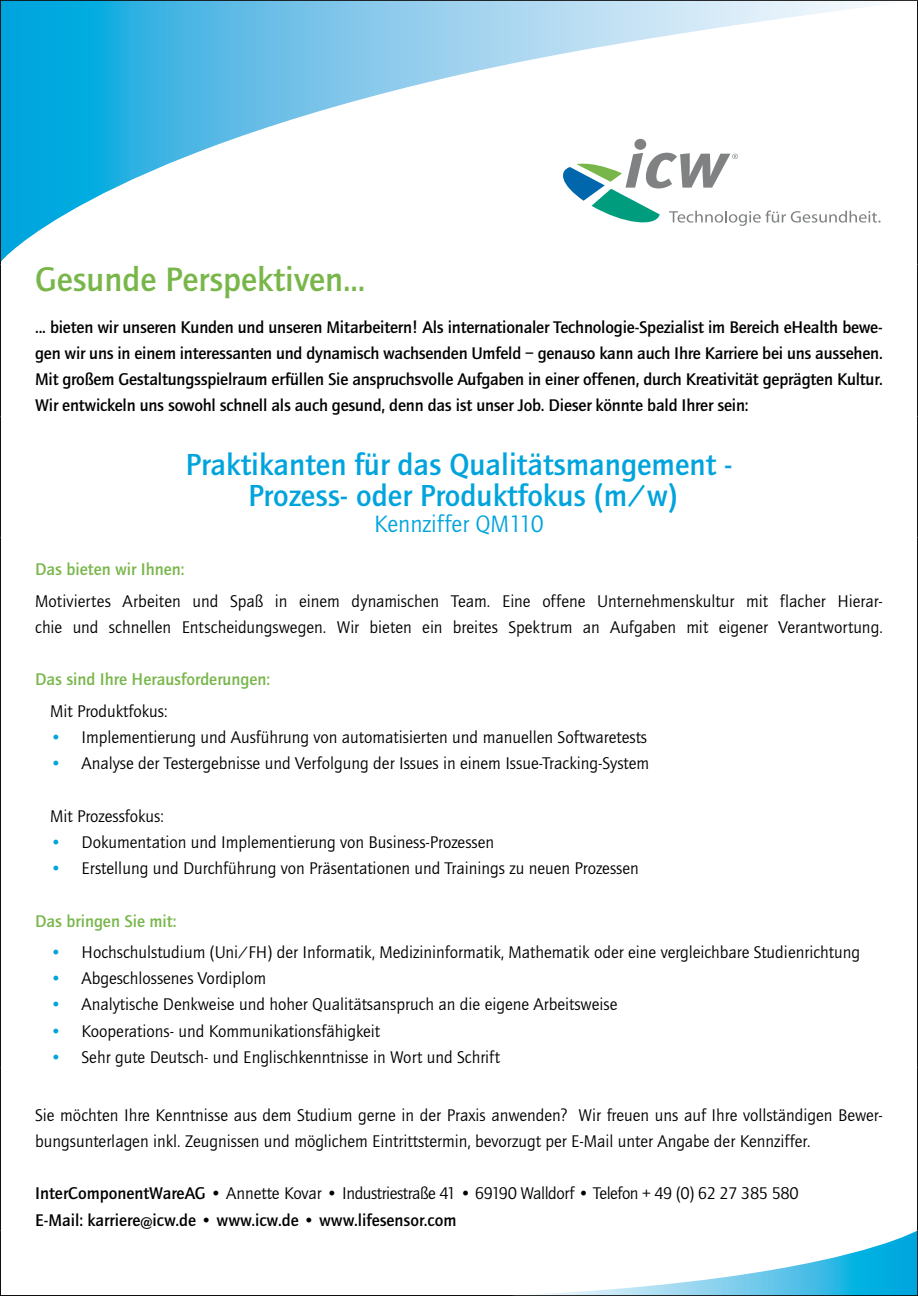
<style>
.page{position:relative;width:918px;height:1296px;background:#fff}
.page>*{position:absolute;margin:0;border:0;box-sizing:border-box;transform-origin:0 0}
.t1{font:500 35px "Quay Sans EF";color:#78b64a}
.t2{font:500 31.5px/31.5px "Quay Sans EF";color:#00a4dd;text-align:center}
.t3{font:24.5px "Quay Sans EF";color:#00a4dd}
.t4{font:17.5px/26.2px "Quay Sans EF";color:#000}
.t5{font:500 17.5px/26.2px "Quay Sans EF";letter-spacing:-.01em;color:#000;text-align:justify}
.t6{font:500 17.5px "Quay Sans EF";color:#78b64a}
.t7{font:17.5px/26.2px "Quay Sans EF";color:#00a4dd}
.s1{font-weight:400}
</style>
<div class="page">
<hr style="left:0;top:0;width:918px;height:1px;background:#000">
<hr style="left:0;top:1px;width:1px;height:263px;background:#000">
<hr style="left:917px;top:1px;width:1px;height:263px;background:#000">
<hr style="left:0;top:264px;width:1px;height:152px;background:#000">
<hr style="left:917px;top:264px;width:1px;height:152px;background:#000">
<hr style="left:0;top:416px;width:1px;height:121px;background:#000">
<hr style="left:917px;top:416px;width:1px;height:121px;background:#000">
<hr style="left:0;top:537px;width:1px;height:531px;background:#000">
<hr style="left:917px;top:537px;width:1px;height:531px;background:#000">
<hr style="left:0;top:1068px;width:1px;height:162px;background:#000">
<hr style="left:917px;top:1068px;width:1px;height:162px;background:#000">
<hr style="left:0;top:1230px;width:1px;height:65px;background:#000">
<hr style="left:917px;top:1230px;width:1px;height:65px;background:#000">
<hr style="left:0;top:1295px;width:918px;height:1px;background:#000">
<svg style="left:1px;top:1px;width:880px;height:261px"></svg>
<svg style="left:563px;top:139px;width:317px;height:87px"></svg>
<svg style="left:534px;top:1230px;width:383px;height:65px"></svg>
<h1 class="t1" style="left:35px;top:259px;width:332px">Gesunde Perspektiven...</h1>
<p class="t5" style="left:35px;top:314px;width:849px">... bieten wir unseren Kunden und unseren Mitarbeitern! Als internationaler Technologie-Spezialist im Bereich eHealth bewe&shy;gen wir uns in einem interessanten und dynamisch wachsenden Umfeld – genauso kann auch Ihre Karriere bei uns aussehen.<br>Mit großem Gestaltungsspielraum erfüllen Sie anspruchsvolle Aufgaben in einer offenen, durch Kreativität geprägten Kultur.<br>Wir entwickeln uns sowohl schnell als auch gesund, denn das ist unser Job. Dieser könnte bald Ihrer sein:</p>
<h2 class="t2" style="left:185px;top:449px;width:548px">Praktikanten für das Qualitätsmangement -<br>Prozess- oder Produktfokus (m/w)</h2>
<h3 class="t3" style="left:374px;top:511px;width:171px">Kennziffer QM110</h3>
<p class="t6" style="left:35px;top:560px;width:151px">Das bieten wir Ihnen:</p>
<p class="t4" style="left:35px;top:588px;width:849px">Motiviertes Arbeiten und Spaß in einem dynamischen Team. Eine offene Unternehmenskultur mit flacher Hierar&shy;chie und schnellen Entscheidungswegen. Wir bieten ein breites Spektrum an Aufgaben mit eigener Verantwortung.</p>
<p class="t6" style="left:35px;top:670px;width:237px">Das sind Ihre Herausforderungen:</p>
<p class="t4" style="left:82px;top:698px;width:569px;text-indent:-32px">Mit Produktfokus:<br>Implementierung und Ausführung von automatisierten und manuellen Softwaretests<br>Analyse der Testergebnisse und Verfolgung der Issues in einem Issue-Tracking-System</p>
<p class="t4" style="left:82px;top:803px;width:559px;text-indent:-32px">Mit Prozessfokus:<br>Dokumentation und Implementierung von Business-Prozessen<br>Erstellung und Durchführung von Präsentationen und Trainings zu neuen Prozessen</p>
<p class="t6" style="left:35px;top:911px;width:143px">Das bringen Sie mit:</p>
<p class="t4" style="left:82px;top:939px;width:780px">Hochschulstudium (Uni/FH) der Informatik, Medizininformatik, Mathematik oder eine vergleichbare Studienrichtung Abgeschlossenes Vordiplom<br>Analytische Denkweise und hoher Qualitätsanspruch an die eigene Arbeitsweise<br>Kooperations- und Kommunikationsfähigkeit<br>Sehr gute Deutsch- und Englischkenntnisse in Wort und Schrift</p>
<p class="t7" style="left:50px;top:724px;width:13px">• •</p>
<p class="t7" style="left:50px;top:829px;width:13px">• •</p>
<p class="t7" style="left:50px;top:939px;width:13px;text-align:justify">• • • • •</p>
<p class="t4" style="left:35px;top:1102px;width:849px">Sie möchten Ihre Kenntnisse aus dem Studium gerne in der Praxis anwenden? Wir freuen uns auf Ihre vollständigen Bewer&shy;bungsunterlagen inkl. Zeugnissen und möglichem Eintrittstermin, bevorzugt per E-Mail unter Angabe der Kennziffer.</p>
<p class="t5" style="left:35px;top:1180px;width:765px">InterComponentWareAG <span class="s1">• Annette Kovar • Industriestraße 41 • 69190 Walldorf • Telefon + 49 (0) 62 27 385 580<br></span>E-Mail: karriere@icw.de • www.icw.de • www.lifesensor.com</p>
</div>
